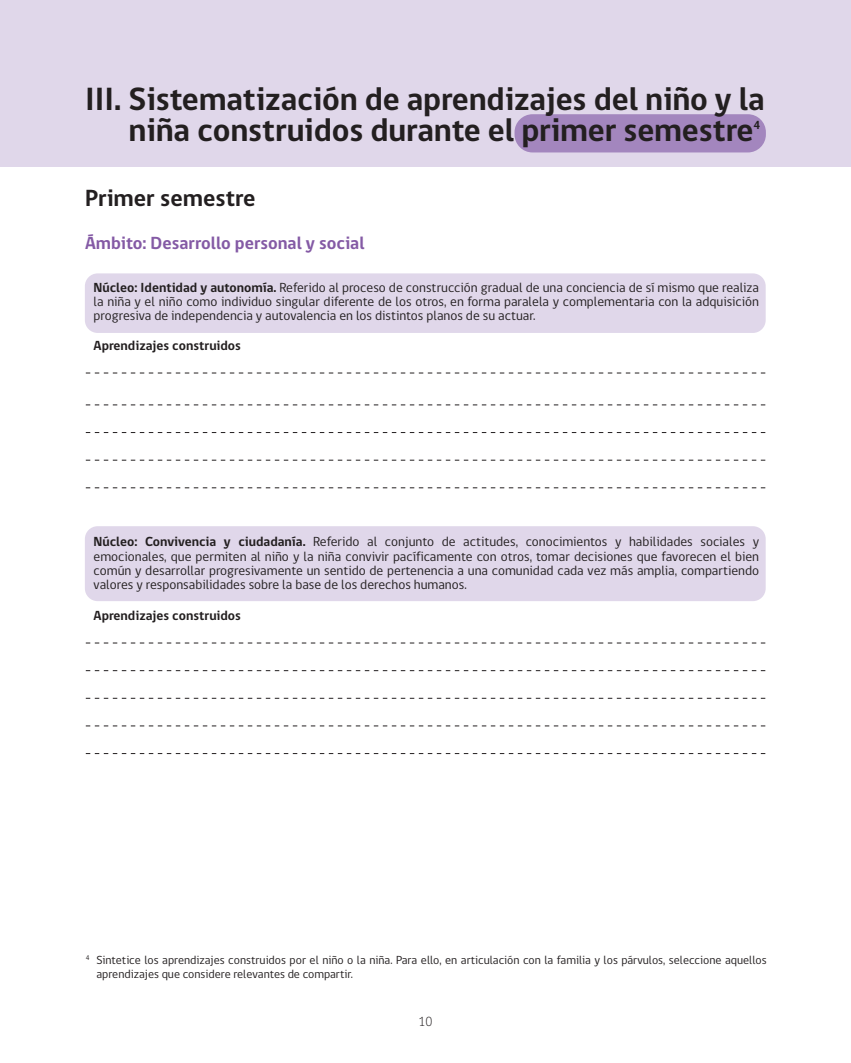
<style>
.page{position:relative;width:851px;height:1063px;background:#fff}
.page>*{position:absolute;margin:0;border:0;box-sizing:border-box;transform-origin:0 0}
.t1{font:700 33px/31.5px "gob CL";letter-spacing:-.005em;color:#231f20}
.t2{font:700 24px "gob CL";color:#231f20}
.t3{font:700 18px "gob CL";color:#845aa5}
.t4{font:13.5px/14.2px "gob CL";color:#231f20;text-align:justify}
.t5{font:700 13.5px "gob CL";color:#231f20}
.t6{font:300 13.5px "gob CL";color:#231f20}
.t7{font:12px/14.4px "gob CL";color:#231f20}
.t8{font:700 12px "gob CL";color:#231f20}
.s1{font-weight:700}
</style>
<div class="page">
<div style="left:0;top:0;width:850px;height:167px;background:#e0d7ea"></div>
<div style="left:514px;top:114px;width:251px;height:38px;background:#a386be;border-radius:18px"></div>
<div style="left:85px;top:526px;width:680px;height:75px;background:#e0d7ea;border-radius:13px"></div>
<div style="left:85px;top:273px;width:680px;height:60px;background:#e0d7ea;border-radius:13px"></div>
<svg style="left:86px;top:373px;width:679px;height:1px"></svg>
<svg style="left:86px;top:405px;width:679px;height:1px"></svg>
<svg style="left:86px;top:432px;width:679px;height:1px"></svg>
<svg style="left:86px;top:460px;width:679px;height:1px"></svg>
<svg style="left:86px;top:488px;width:679px;height:1px"></svg>
<svg style="left:86px;top:643px;width:679px;height:1px"></svg>
<svg style="left:86px;top:670px;width:679px;height:1px"></svg>
<svg style="left:86px;top:698px;width:679px;height:1px"></svg>
<svg style="left:86px;top:726px;width:679px;height:1px"></svg>
<svg style="left:86px;top:753px;width:679px;height:1px"></svg>
<h1 class="t1" style="left:129px;top:84px;width:637px;text-indent:-44px">III. Sistematización de aprendizajes del niño y la niña construidos durante el primer semestre</h1>
<p class="t8" style="left:753px;top:117px;width:8px">4</p>
<h2 class="t2" style="left:85px;top:182px;width:172px">Primer semestre</h2>
<h3 class="t3" style="left:85px;top:231px;width:281px">Ámbito: Desarrollo personal y social</h3>
<p class="t4" style="left:94px;top:280px;width:667px"><span class="s1">Núcleo: Identidad y autonomía.</span> Referido al proceso de construcción gradual de una conciencia de sí mismo que realiza la niña y el niño como individuo singular diferente de los otros, en forma paralela y complementaria con la adquisición progresiva de independencia y autovalencia en los distintos planos de su actuar.</p>
<p class="t5" style="left:94px;top:336px;width:149px">Aprendizajes construidos</p>
<p class="t4" style="left:94px;top:535px;width:667px"><span class="s1">Núcleo: Convivencia y ciudadanía.</span> Referido al conjunto de actitudes, conocimientos y habilidades sociales y emocionales, que permiten al niño y la niña convivir pacíficamente con otros, tomar decisiones que favorecen el bien común y desarrollar progresivamente un sentido de pertenencia a una comunidad cada vez más amplia, compartiendo valores y responsabilidades sobre la base de los derechos humanos.</p>
<p class="t5" style="left:94px;top:606px;width:149px">Aprendizajes construidos</p>
<p class="t7" style="left:96px;top:953px;width:671px;text-indent:-11px"><sup>4</sup> Sintetice los aprendizajes construidos por el niño o la niña. Para ello, en articulación con la familia y los párvulos, seleccione aquellos aprendizajes que considere relevantes de compartir.</p>
<p class="t6" style="left:418px;top:1012px;width:16px">10</p>
</div>
